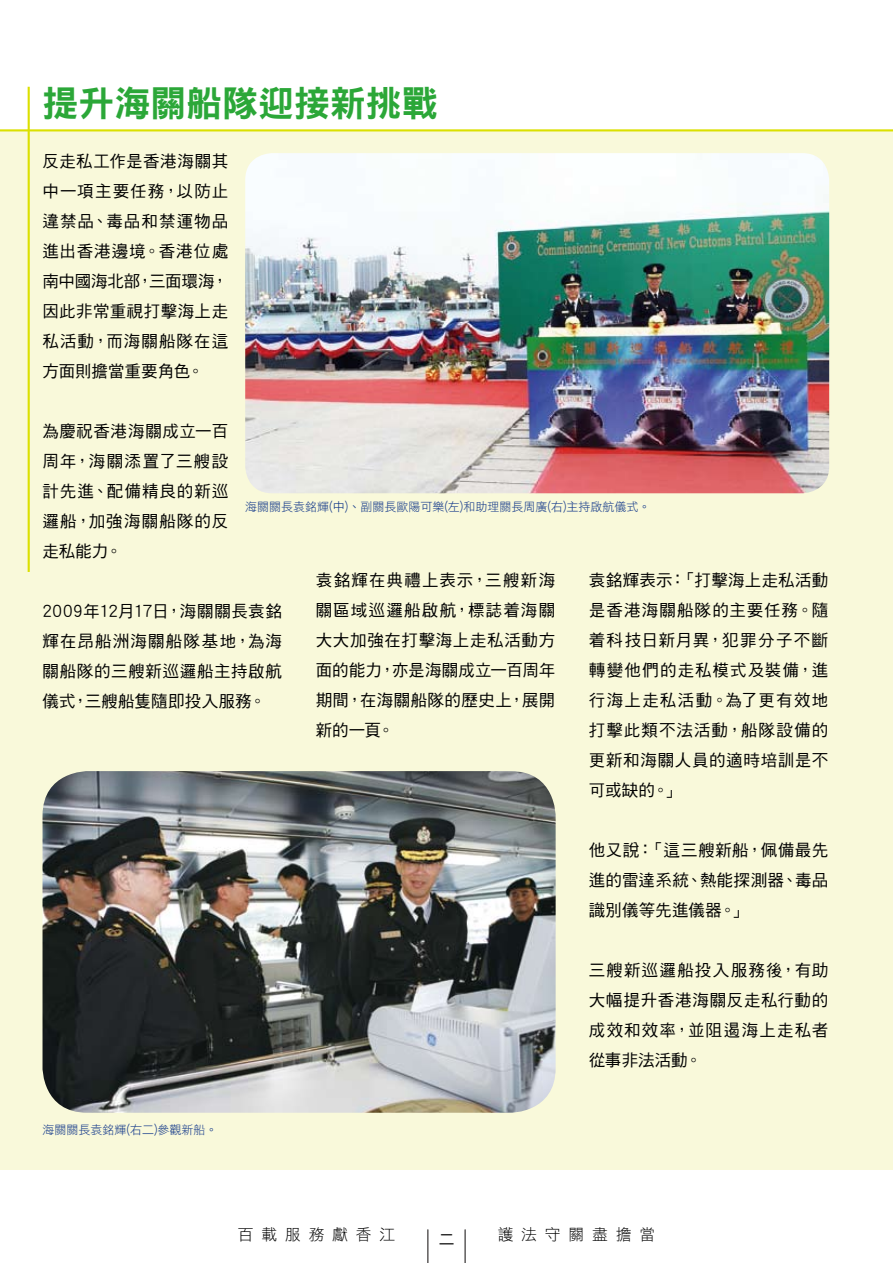
<style>
.page{position:relative;width:893px;height:1263px;background:#fff}
.page>*{position:absolute;margin:0;border:0;box-sizing:border-box;transform-origin:0 0}
.t1{font:36px "DF Hei HK W9";color:#2ba738}
.t2{font:16.5px/30px "DF Hei HK W5";letter-spacing:.04em;color:#000;text-align:justify}
.t3{font:15.75px "DF Hei HK W3";letter-spacing:.5em;color:#000}
.t4{font:15.75px "DF Hei HK W5";color:#000}
.t5{font:12px "DF Li Hei HK W3";color:#0c3388}
</style>
<div class="page">
<hr style="left:427px;top:1229px;width:1px;height:34px;background:#595757">
<hr style="left:465px;top:1229px;width:1px;height:34px;background:#595757">
<div style="left:0;top:131px;width:893px;height:1038px;background:#f9f9da"></div>
<hr style="left:28px;top:87px;width:2px;height:485px;background:#dbe000">
<hr style="left:0;top:129px;width:893px;height:2px;background:#dbe000">
<img style="left:245px;top:153px;width:584px;height:340px">
<img style="left:43px;top:771px;width:513px;height:342px">
<p class="t1" style="left:43px;top:84px;width:397px">提升海關船隊迎接新挑戰</p>
<p class="t2" style="left:43px;top:146px;width:187px">反走私工作是香港海關其中一項主要任務，以防止違禁品、毒品和禁運物品進出香港邊境。香港位處南中國海北部，三面環海，因此非常重視打擊海上走私活動，而海關船隊在這方面則擔當重要角色。</p>
<p class="t2" style="left:43px;top:416px;width:187px">為慶祝香港海關成立一百周年，海關添置了三艘設計先進、配備精良的新巡邏船，加強海關船隊的反走私能力。</p>
<p class="t5" style="left:245px;top:500px;width:407px">海關關長袁銘輝(中)、副關長歐陽可樂(左)和助理關長周廣(右)主持啟航儀式。</p>
<p class="t2" style="left:43px;top:596px;width:241px">2009年12月17日，海關關長袁銘輝在昂船洲海關船隊基地，為海關船隊的三艘新巡邏船主持啟航儀式，三艘船隻隨即投入服務。</p>
<p class="t5" style="left:43px;top:1123px;width:177px">海關關長袁銘輝(右二)參觀新船。</p>
<p class="t2" style="left:316px;top:565px;width:241px">袁銘輝在典禮上表示，三艘新海關區域巡邏船啟航，標誌着海關大大加強在打擊海上走私活動方面的能力，亦是海關成立一百周年期間，在海關船隊的歷史上，展開新的一頁。</p>
<p class="t2" style="left:589px;top:565px;width:241px">袁銘輝表示：「打擊海上走私活動是香港海關船隊的主要任務。隨着科技日新月異，犯罪分子不斷轉變他們的走私模式及裝備，進行海上走私活動。為了更有效地打擊此類不法活動，船隊設備的更新和海關人員的適時培訓是不可或缺的。」</p>
<p class="t2" style="left:589px;top:835px;width:241px">他又說：「這三艘新船，佩備最先進的雷達系統、熱能探測器、毒品識別儀等先進儀器。」</p>
<p class="t2" style="left:589px;top:955px;width:241px">三艘新巡邏船投入服務後，有助大幅提升香港海關反走私行動的成效和效率，並阻遏海上走私者從事非法活動。</p>
<p class="t3" style="left:238px;top:1226px;width:419px">百載服務獻香江　　　　護法守關盡擔當</p>
<p class="t4" style="left:439px;top:1230px;width:17px">二</p>
</div>
